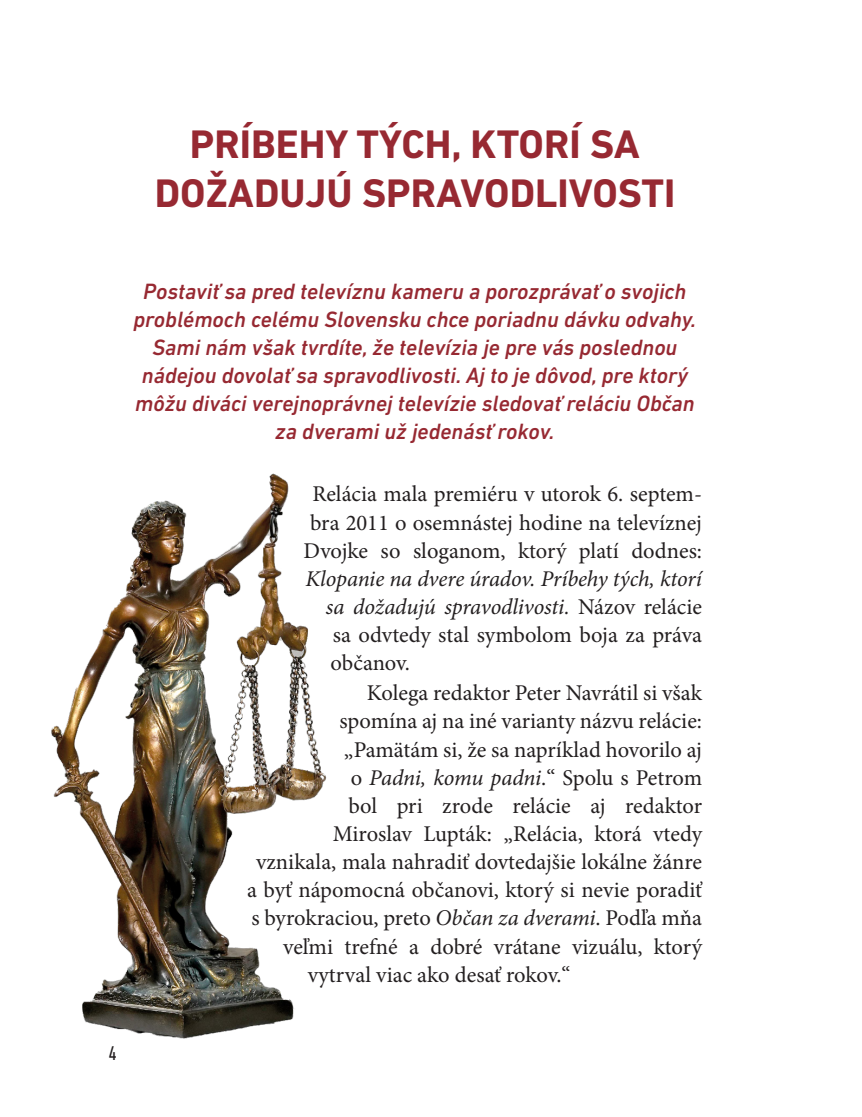
<style>
.page{position:relative;width:862px;height:1117px;background:#fff}
.page>*{position:absolute;margin:0;border:0;box-sizing:border-box;transform-origin:0 0}
.nazov-clanku{font:700 40.5px/48.6px "DIN Next LT Pro";color:#972932;text-align:center}
.text{font:22.5px "Minion Pro";color:#231f20}
.Uvod{font:italic 500 22.5px/28.1px "DIN Next LT Pro";color:#972932;text-align:center}
.text_0{font:22.5px "Minion Pro";color:#231f20}
.text_0-2{font:italic 22.5px "Minion Pro";letter-spacing:-.01em;color:#231f20}
.t1{font:condensed 20.25px "DIN Next LT Pro";color:#231f20}
.s1{font-style:normal}
.s2{font-style:italic}
</style>
<div class="page">
<img style="left:51px;top:473px;width:276px;height:566px">
<p class="nazov-clanku" style="left:155px;top:120px;width:521px">PRÍBEHY TÝCH, KTORÍ SA<br>DOŽADUJÚ SPRAVODLIVOSTI</p>
<p class="Uvod" style="left:133px;top:277px;width:564px">Postaviť sa pred televíznu kameru a porozprávať o svojich problémoch celému Slovensku chce poriadnu dávku odvahy.<br>Sami nám však tvrdíte, že televízia je pre vás poslednou nádejou dovolať sa spravodlivosti. Aj to je dôvod, pre ktorý môžu diváci verejnoprávnej televízie sledovať reláciu Občan za dverami už jedenásť rokov.</p>
<p class="text_0" style="left:312px;top:479px;width:391px">Relácia mala premiéru v utorok 6. septem-</p>
<p class="text_0" style="left:310px;top:507px;width:393px">bra 2011 o osemnástej hodine na televíznej</p>
<p class="text_0" style="left:303px;top:535px;width:400px">Dvojke so sloganom, ktorý platí dodnes:</p>
<p class="text_0-2" style="left:305px;top:563px;width:398px">Klopanie na dvere úradov. Príbehy tých, ktorí</p>
<p class="text_0-2" style="left:326px;top:591px;width:377px">sa dožadujú spravodlivosti. <span class="s1">Názov relácie</span></p>
<p class="text_0" style="left:332px;top:619px;width:370px">sa odvtedy stal symbolom boja za práva</p>
<p class="text_0" style="left:330px;top:647px;width:81px">občanov.</p>
<p class="text" style="left:366px;top:678px;width:336px">Kolega redaktor Peter Navrátil si však</p>
<p class="text" style="left:339px;top:706px;width:364px">spomína aj na iné varianty názvu relácie:</p>
<p class="text" style="left:344px;top:734px;width:359px">„Pamätám si, že sa napríklad hovorilo aj</p>
<p class="text" style="left:350px;top:762px;width:353px">o <span class="s2">Padni, komu padni</span>.“ Spolu s Petrom</p>
<p class="text" style="left:348px;top:790px;width:355px">bol pri zrode relácie aj redaktor</p>
<p class="text" style="left:332px;top:818px;width:371px">Miroslav Lupták: „Relácia, ktorá vtedy</p>
<p class="text" style="left:256px;top:846px;width:447px">vznikala, mala nahradiť dovtedajšie lokálne žánre</p>
<p class="text" style="left:247px;top:874px;width:456px">a byť nápomocná občanovi, ktorý si nevie poradiť</p>
<p class="text" style="left:251px;top:903px;width:451px">s byrokraciou, preto <span class="s2">Občan za dverami</span>. Podľa mňa</p>
<p class="text" style="left:283px;top:931px;width:420px">veľmi trefné a dobré vrátane vizuálu, ktorý</p>
<p class="text" style="left:308px;top:959px;width:264px">vytrval viac ako desať rokov.“</p>
<p class="t1" style="left:109px;top:1041px;width:9px">4</p>
</div>
